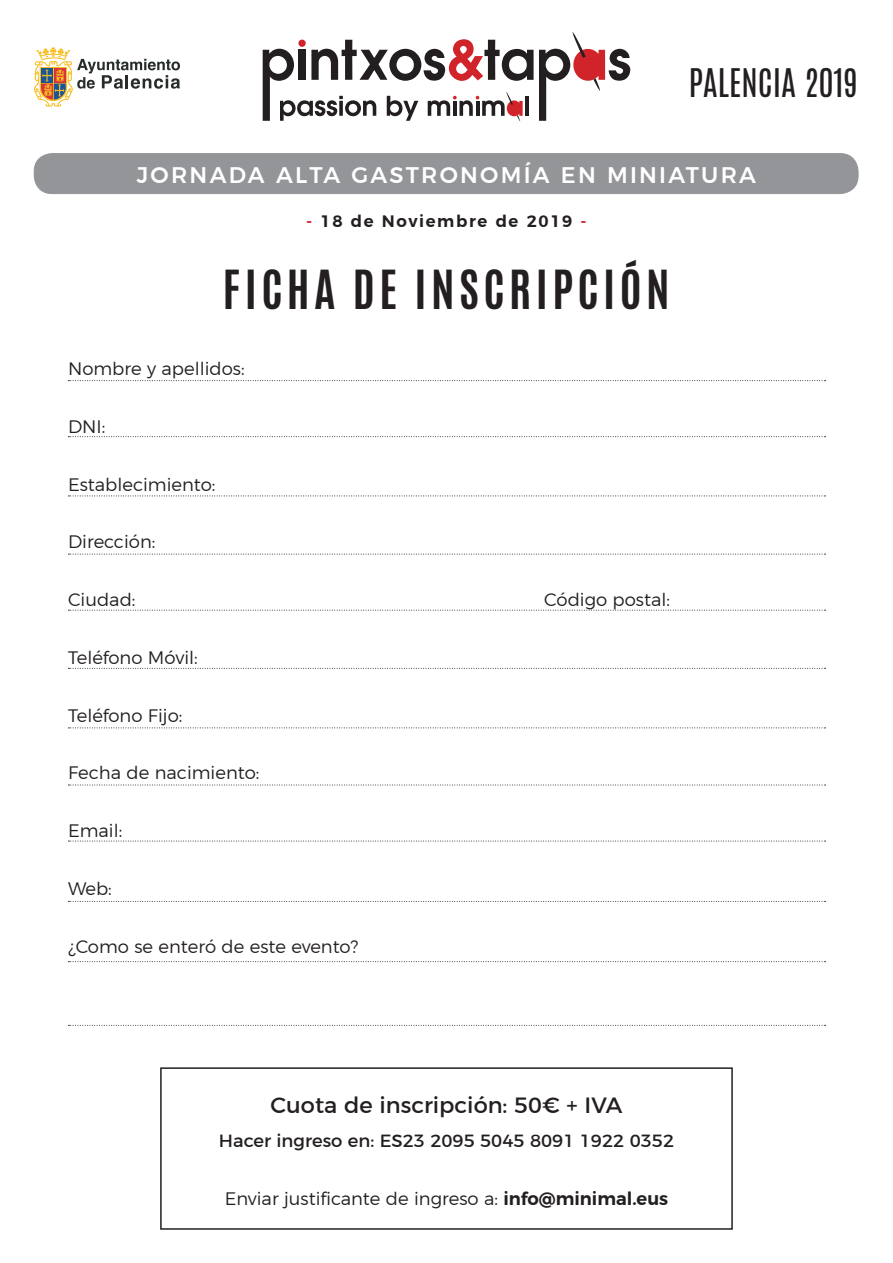
<style>
.page{position:relative;width:893px;height:1263px;background:#fff}
.page>*{position:absolute;margin:0;border:0;box-sizing:border-box;transform-origin:0 0}
.t1{font:700 45px "Antonio";letter-spacing:.1em;color:#231f20}
.t2{font:33px "Antonio";color:#231f20}
.t3{font:500 22.5px "Montserrat";letter-spacing:.1em;color:#fff}
.t4{font:22.5px "Montserrat";color:#231f20}
.t5{font:300 18px "Montserrat";color:#231f20}
.t6{font:18px "Montserrat";color:#231f20}
.t7{font:600 16.5px "Montserrat";letter-spacing:.1em;color:#231f20}
.s1{color:#d1232a}
.s2{font-weight:600}
</style>
<div class="page">
<div style="left:34px;top:154px;width:824px;height:40px;background:#939598;border-radius:18px"></div>
<div style="left:34px;top:153px;width:824px;height:41px;border:1px solid #939598;border-radius:18px"></div>
<svg style="left:263px;top:32px;width:367px;height:89px"></svg>
<svg style="left:34px;top:47px;width:146px;height:60px"></svg>
<svg style="left:68px;top:380px;width:758px;height:1px"></svg>
<svg style="left:68px;top:436px;width:758px;height:1px"></svg>
<svg style="left:68px;top:495px;width:758px;height:1px"></svg>
<svg style="left:68px;top:554px;width:758px;height:1px"></svg>
<svg style="left:68px;top:727px;width:758px;height:1px"></svg>
<svg style="left:68px;top:901px;width:758px;height:1px"></svg>
<svg style="left:68px;top:961px;width:758px;height:1px"></svg>
<svg style="left:68px;top:1025px;width:758px;height:1px"></svg>
<svg style="left:68px;top:610px;width:758px;height:1px"></svg>
<svg style="left:68px;top:785px;width:758px;height:1px"></svg>
<svg style="left:68px;top:668px;width:758px;height:1px"></svg>
<svg style="left:68px;top:841px;width:758px;height:1px"></svg>
<div style="left:160px;top:1067px;width:573px;height:163px;border:2px solid #231f20"></div>
<h2 class="t2" style="left:689px;top:59px;width:171px">PALENCIA 2019</h2>
<p class="t3" style="left:137px;top:157px;width:621px">JORNADA ALTA GASTRONOMÍA EN MINIATURA</p>
<p class="t7" style="left:306px;top:208px;width:282px"><span class="s1">-</span> 18 de Noviembre de 2019 <span class="s1">-</span></p>
<h1 class="t1" style="left:223px;top:255px;width:449px">FICHA DE INSCRIPCIÓN</h1>
<p class="t5" style="left:68px;top:355px;width:178px">Nombre y apellidos:</p>
<p class="t5" style="left:68px;top:412px;width:39px">DNI:</p>
<p class="t5" style="left:68px;top:470px;width:149px">Establecimiento:</p>
<p class="t5" style="left:68px;top:528px;width:89px">Dirección:</p>
<p class="t5" style="left:68px;top:586px;width:69px">Ciudad:</p>
<p class="t5" style="left:68px;top:643px;width:131px">Teléfono Móvil:</p>
<p class="t5" style="left:68px;top:701px;width:116px">Teléfono Fijo:</p>
<p class="t5" style="left:68px;top:759px;width:193px">Fecha de nacimiento:</p>
<p class="t5" style="left:68px;top:817px;width:56px">Email:</p>
<p class="t5" style="left:68px;top:874px;width:45px">Web:</p>
<p class="t5" style="left:68px;top:932px;width:292px">¿Como se enteró de este evento?</p>
<p class="t5" style="left:544px;top:585px;width:127px">Código postal:</p>
<p class="t4" style="left:271px;top:1086px;width:353px">Cuota de inscripción: 50€ + IVA</p>
<p class="t6" style="left:219px;top:1126px;width:457px">Hacer ingreso en: ES23 2095 5045 8091 1922 0352</p>
<p class="t5" style="left:225px;top:1184px;width:445px">Enviar justificante de ingreso a: <span class="s2">info@minimal.eus</span></p>
</div>
